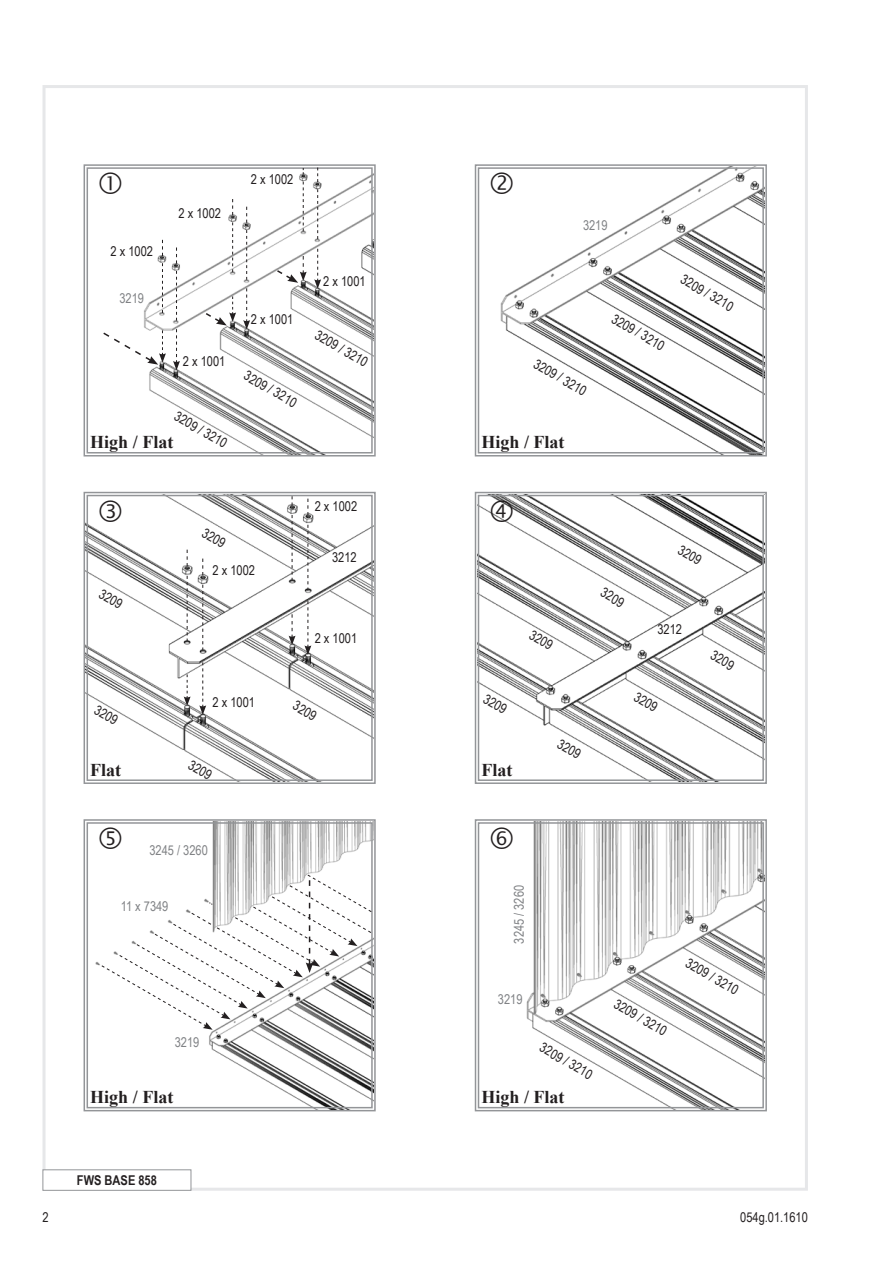
<style>
.page{position:relative;width:893px;height:1263px;background:#fff}
.page>*{position:absolute;margin:0;border:0;box-sizing:border-box;transform-origin:0 0}
.t1{font:700 18px "Times New Roman";color:#231f20}
.t2{font:13.5px "Arial Narrow";color:#231f20}
.t3{font:13.5px "Arial Narrow";color:#808285}
.t4{font:700 13.5px "Arial Narrow";color:#231f20}
</style>
<div class="page">
<div style="left:43px;top:1169px;width:148px;height:22px;border:1px solid #939598"></div>
<svg style="left:83px;top:164px;width:293px;height:293px"></svg>
<div style="left:87px;top:167px;width:286px;height:286px;border:1px solid #939598"></div>
<svg style="left:474px;top:491px;width:293px;height:293px"></svg>
<div style="left:478px;top:495px;width:286px;height:286px;border:1px solid #939598"></div>
<svg style="left:162px;top:263px;width:1px;height:50px"></svg>
<svg style="left:162px;top:240px;width:1px;height:16px"></svg>
<svg style="left:102px;top:330px;width:64px;height:35px"></svg>
<svg style="left:83px;top:491px;width:293px;height:293px"></svg>
<div style="left:87px;top:495px;width:286px;height:286px;border:1px solid #939598"></div>
<svg style="left:83px;top:819px;width:293px;height:293px"></svg>
<div style="left:87px;top:822px;width:286px;height:286px;border:1px solid #939598"></div>
<svg style="left:474px;top:819px;width:293px;height:293px"></svg>
<div style="left:478px;top:822px;width:286px;height:286px;border:1px solid #939598"></div>
<svg style="left:474px;top:164px;width:293px;height:293px"></svg>
<div style="left:478px;top:167px;width:286px;height:286px;border:1px solid #939598"></div>
<svg style="left:187px;top:576px;width:1px;height:66px"></svg>
<svg style="left:184px;top:674px;width:7px;height:32px"></svg>
<svg style="left:187px;top:550px;width:1px;height:16px"></svg>
<svg style="left:202px;top:585px;width:1px;height:66px"></svg>
<svg style="left:199px;top:662px;width:7px;height:53px"></svg>
<svg style="left:202px;top:558px;width:1px;height:17px"></svg>
<svg style="left:292px;top:515px;width:1px;height:66px"></svg>
<svg style="left:289px;top:614px;width:7px;height:31px"></svg>
<svg style="left:308px;top:525px;width:1px;height:66px"></svg>
<svg style="left:304px;top:601px;width:7px;height:54px"></svg>
<svg style="left:308px;top:499px;width:1px;height:16px"></svg>
<svg style="left:176px;top:271px;width:1px;height:50px"></svg>
<svg style="left:173px;top:329px;width:7px;height:41px"></svg>
<svg style="left:176px;top:247px;width:1px;height:17px"></svg>
<svg style="left:232px;top:222px;width:1px;height:50px"></svg>
<svg style="left:204px;top:296px;width:32px;height:30px"></svg>
<svg style="left:232px;top:199px;width:1px;height:16px"></svg>
<svg style="left:246px;top:230px;width:1px;height:50px"></svg>
<svg style="left:243px;top:288px;width:7px;height:42px"></svg>
<svg style="left:246px;top:207px;width:1px;height:16px"></svg>
<svg style="left:303px;top:182px;width:1px;height:49px"></svg>
<svg style="left:275px;top:256px;width:32px;height:27px"></svg>
<svg style="left:317px;top:189px;width:1px;height:50px"></svg>
<svg style="left:314px;top:249px;width:7px;height:40px"></svg>
<svg style="left:317px;top:168px;width:1px;height:14px"></svg>
<svg style="left:101px;top:874px;width:271px;height:156px"></svg>
<svg style="left:100px;top:172px;width:21px;height:22px"></svg>
<svg style="left:491px;top:500px;width:22px;height:22px"></svg>
<svg style="left:100px;top:500px;width:21px;height:22px"></svg>
<svg style="left:100px;top:827px;width:21px;height:22px"></svg>
<svg style="left:491px;top:827px;width:22px;height:22px"></svg>
<svg style="left:491px;top:172px;width:22px;height:22px"></svg>
<p class="t2" style="left:111px;top:241px;width:44px">2 x 1002</p>
<p class="t3" style="left:119px;top:288px;width:26px">3219</p>
<p class="t2" style="left:179px;top:203px;width:44px">2 x 1002</p>
<p class="t2" style="left:251px;top:169px;width:44px">2 x 1002</p>
<p class="t2" style="left:183px;top:352px;width:44px">2 x 1001</p>
<p class="t2" style="left:251px;top:309px;width:44px">2 x 1001</p>
<p class="t2" style="left:250px;top:366px;width:60px;rotate:30deg">3209 / 3210</p>
<p class="t2" style="left:323px;top:271px;width:44px">2 x 1001</p>
<p class="t2" style="left:321px;top:325px;width:60px;rotate:30deg">3209 / 3210</p>
<p class="t3" style="left:583px;top:216px;width:26px">3219</p>
<p class="t2" style="left:540px;top:354px;width:60px;rotate:30deg">3209 / 3210</p>
<p class="t2" style="left:618px;top:309px;width:60px;rotate:30deg">3209 / 3210</p>
<p class="t2" style="left:180px;top:407px;width:60px;rotate:30deg">3209 / 3210</p>
<h1 class="t1" style="left:90px;top:430px;width:85px">High / Flat</h1>
<h1 class="t1" style="left:481px;top:430px;width:85px">High / Flat</h1>
<p class="t2" style="left:687px;top:270px;width:60px;rotate:30deg">3209 / 3210</p>
<p class="t2" style="left:105px;top:584px;width:26px;rotate:30deg">3209</p>
<p class="t2" style="left:208px;top:523px;width:26px;rotate:30deg">3209</p>
<p class="t2" style="left:213px;top:560px;width:44px">2 x 1002</p>
<p class="t2" style="left:315px;top:496px;width:44px">2 x 1002</p>
<p class="t2" style="left:332px;top:547px;width:26px">3212</p>
<p class="t2" style="left:607px;top:583px;width:26px;rotate:30deg">3209</p>
<p class="t2" style="left:684px;top:540px;width:26px;rotate:30deg">3209</p>
<p class="t2" style="left:315px;top:628px;width:44px">2 x 1001</p>
<p class="t2" style="left:535px;top:625px;width:26px;rotate:30deg">3209</p>
<p class="t2" style="left:100px;top:700px;width:26px;rotate:30deg">3209</p>
<p class="t2" style="left:213px;top:692px;width:44px">2 x 1001</p>
<p class="t2" style="left:299px;top:696px;width:26px;rotate:30deg">3209</p>
<p class="t2" style="left:489px;top:689px;width:26px;rotate:30deg">3209</p>
<p class="t2" style="left:194px;top:755px;width:26px;rotate:30deg">3209</p>
<h1 class="t1" style="left:90px;top:757px;width:32px">Flat</h1>
<h1 class="t1" style="left:481px;top:757px;width:32px">Flat</h1>
<p class="t2" style="left:564px;top:734px;width:26px;rotate:30deg">3209</p>
<p class="t2" style="left:657px;top:620px;width:26px">3212</p>
<p class="t2" style="left:640px;top:687px;width:26px;rotate:30deg">3209</p>
<p class="t2" style="left:717px;top:646px;width:26px;rotate:30deg">3209</p>
<p class="t3" style="left:149px;top:841px;width:60px">3245 / 3260</p>
<p class="t3" style="left:121px;top:896px;width:49px">11 x 7349</p>
<p class="t3" style="left:175px;top:1032px;width:26px">3219</p>
<p class="t3" style="left:509px;top:943px;width:60px;rotate:-90deg">3245 / 3260</p>
<p class="t3" style="left:498px;top:989px;width:26px">3219</p>
<p class="t2" style="left:546px;top:1038px;width:60px;rotate:30deg">3209 / 3210</p>
<h1 class="t1" style="left:90px;top:1085px;width:85px">High / Flat</h1>
<h1 class="t1" style="left:481px;top:1085px;width:85px">High / Flat</h1>
<p class="t2" style="left:620px;top:994px;width:60px;rotate:30deg">3209 / 3210</p>
<p class="t2" style="left:692px;top:953px;width:60px;rotate:30deg">3209 / 3210</p>
<p class="t4" style="left:77px;top:1170px;width:81px">FWS BASE 858</p>
<p class="t2" style="left:43px;top:1207px;width:8px">2</p>
<p class="t2" style="left:740px;top:1207px;width:69px">054g.01.1610</p>
</div>
